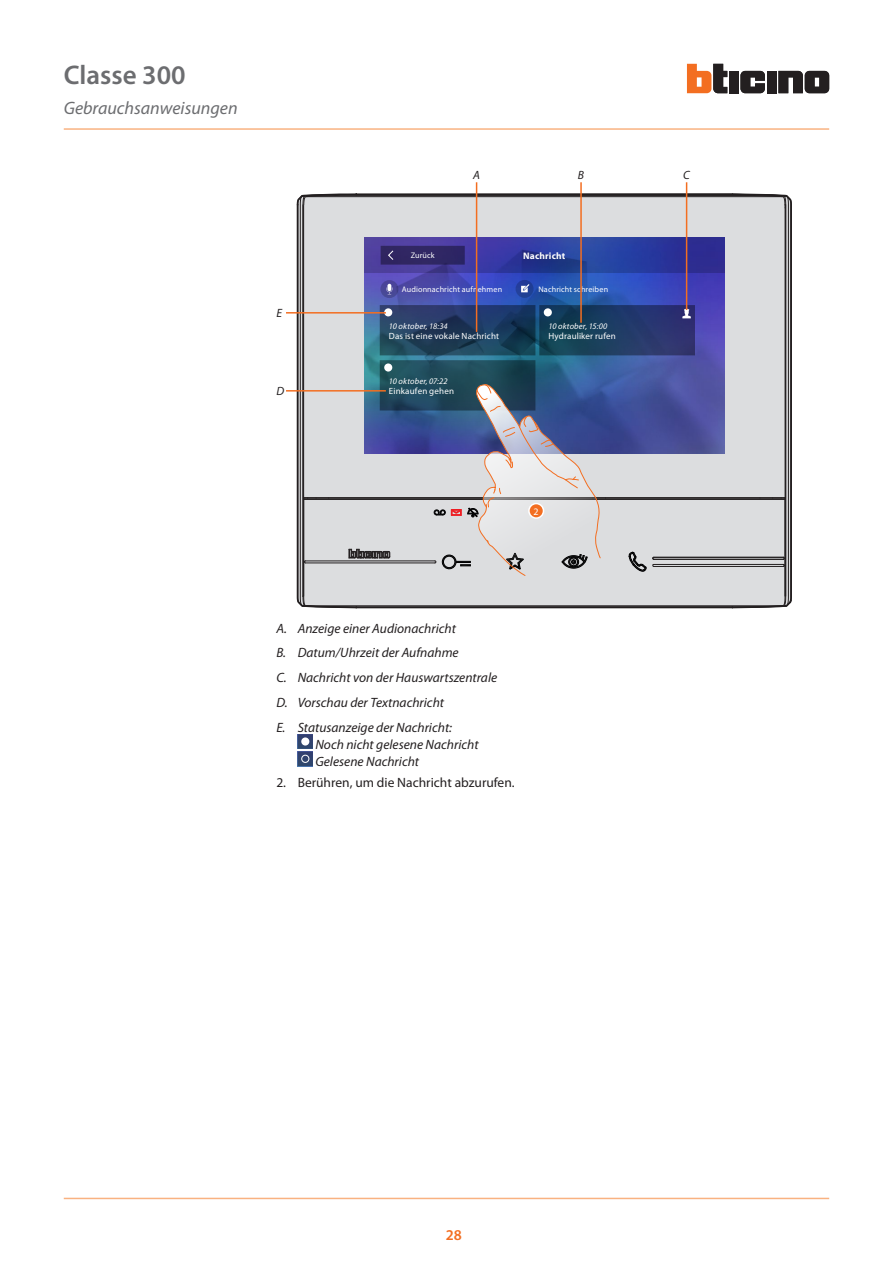
<style>
.page{position:relative;width:893px;height:1263px;background:#fff}
.page>*{position:absolute;margin:0;border:0;box-sizing:border-box;transform-origin:0 0}
.t1{font:600 27px "Myriad Pro";color:#6c6d70}
.t2{font:italic 18px "Myriad Pro";color:#6c6d70}
.t3{font:600 15px "Myriad Pro";color:#f36e21}
.t4{font:italic 13.5px/24.8px "Myriad Pro";color:#231f20}
.t5{font:13.5px "Myriad Pro";color:#231f20}
.t6{font:italic 12px "Myriad Pro";color:#231f20}
.t7{font:10.05px "Myriad Pro";color:#fff}
.t8{font:700 9.45px "Myriad Pro";letter-spacing:.02em;color:#fff}
.t9{font:9px "Myriad Pro";letter-spacing:.02em;color:#fff}
.t10{font:italic 8.55px "Myriad Pro";letter-spacing:.015em;color:#fff}
.t11{font:8.1px "Myriad Pro";letter-spacing:.015em;color:#fff}
</style>
<div class="page">
<svg style="left:740px;top:71px;width:25px;height:22px"></svg>
<div style="left:767px;top:71px;width:10px;height:22px;background:#231f20"></div>
<div style="left:729px;top:71px;width:10px;height:22px;background:#231f20"></div>
<svg style="left:687px;top:64px;width:40px;height:29px"></svg>
<svg style="left:778px;top:71px;width:51px;height:22px"></svg>
<hr style="left:64px;top:128px;width:765px;height:2px;background:#f9b281">
<hr style="left:64px;top:1198px;width:765px;height:1px;background:#f9b281">
<img style="left:300px;top:193px;width:492px;height:415px">
<svg style="left:528px;top:503px;width:16px;height:16px"></svg>
<div style="left:530px;top:504px;width:13px;height:13px;background:#f36e21;border-radius:50%"></div>
<hr style="left:286px;top:390px;width:100px;height:2px;background:#f36e21">
<hr style="left:286px;top:312px;width:100px;height:2px;background:#f36e21">
<hr style="left:476px;top:182px;width:1px;height:150px;background:#f36e21">
<hr style="left:580px;top:182px;width:2px;height:141px;background:#f36e21">
<hr style="left:686px;top:182px;width:1px;height:128px;background:#f36e21">
<svg style="left:298px;top:734px;width:15px;height:32px"></svg>
<div style="left:301px;top:755px;width:8px;height:8px;border:1px solid #fff;border-radius:50%"></div>
<h1 class="t1" style="left:64px;top:58px;width:123px">Classe 300</h1>
<h2 class="t2" style="left:64px;top:97px;width:175px">Gebrauchsanweisungen</h2>
<p class="t6" style="left:276px;top:306px;width:7px">E</p>
<p class="t6" style="left:276px;top:384px;width:9px">D</p>
<p class="t11" style="left:411px;top:250px;width:26px">Zurück</p>
<p class="t6" style="left:473px;top:168px;width:8px">A</p>
<p class="t6" style="left:578px;top:168px;width:8px">B</p>
<p class="t6" style="left:683px;top:168px;width:8px">C</p>
<p class="t8" style="left:523px;top:249px;width:44px">Nachricht</p>
<p class="t11" style="left:402px;top:284px;width:102px">Audionnachricht aufnehmen</p>
<p class="t11" style="left:538px;top:284px;width:71px">Nachricht schreiben</p>
<p class="t10" style="left:389px;top:321px;width:60px">10 oktober, 18:34</p>
<p class="t9" style="left:389px;top:330px;width:112px">Das ist eine vokale Nachricht</p>
<p class="t10" style="left:548px;top:321px;width:60px">10 oktober, 15:00</p>
<p class="t9" style="left:548px;top:330px;width:69px">Hydrauliker rufen</p>
<p class="t10" style="left:389px;top:376px;width:60px">10 oktober, 07:22</p>
<p class="t9" style="left:389px;top:385px;width:67px">Einkaufen gehen</p>
<p class="t7" style="left:534px;top:505px;width:7px">2</p>
<p class="t4" style="left:276px;top:615px;width:222px">A. Anzeige einer Audionachricht<br>B. Datum/Uhrzeit der Aufnahme<br>C. Nachricht von der Hauswartszentrale D. Vorschau der Textnachricht<br>E. Statusanzeige der Nachricht:</p>
<p class="t4" style="left:315px;top:735px;width:165px;line-height:17.2px">Noch nicht gelesene Nachricht<br>Gelesene Nachricht</p>
<p class="t5" style="left:276px;top:774px;width:240px">2. Berühren, um die Nachricht abzurufen.</p>
<p class="t3" style="left:446px;top:1225px;width:18px">28</p>
</div>
